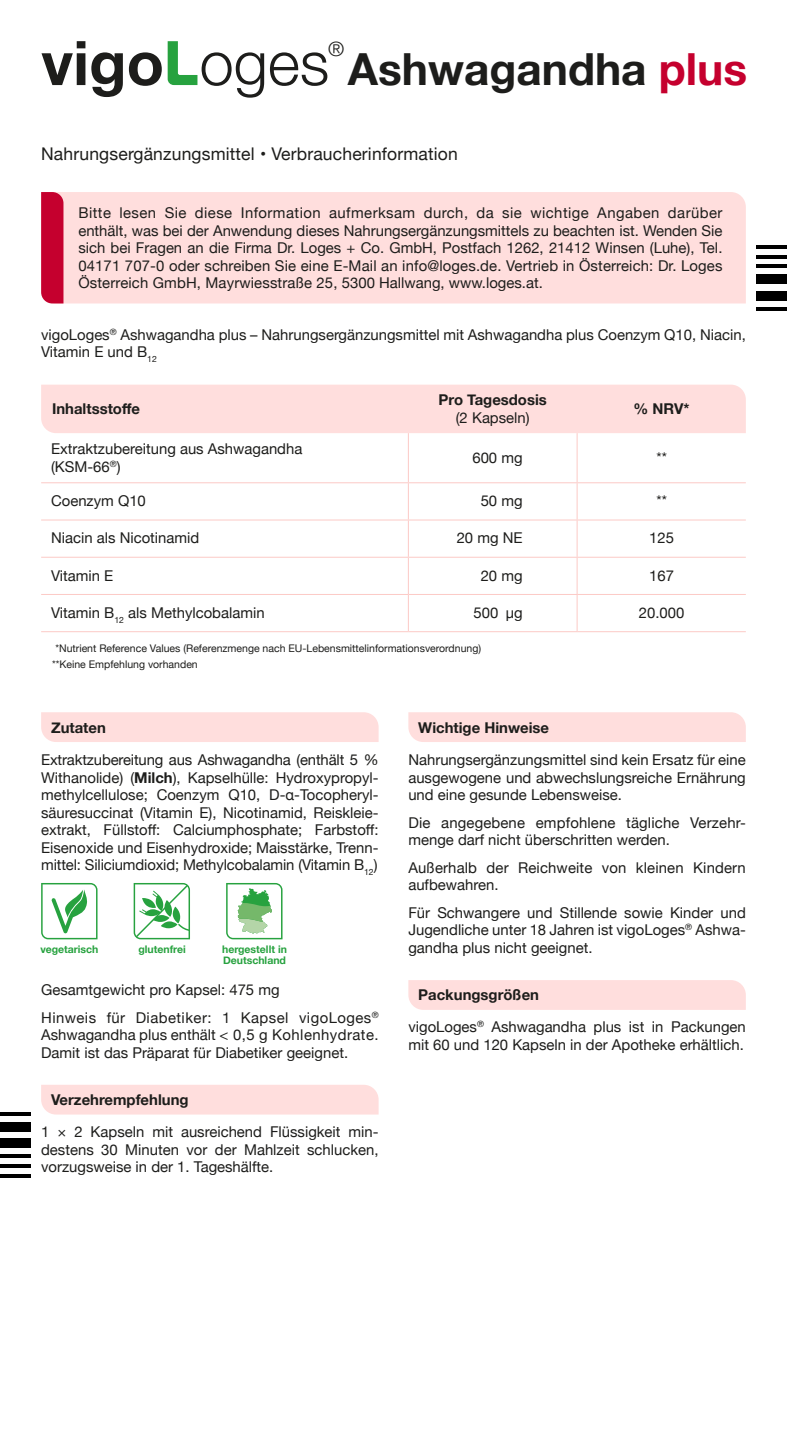
<style>
.page{position:relative;width:787px;height:1431px;background:#fff}
.page>*{position:absolute;margin:0;border:0;box-sizing:border-box;transform-origin:0 0}
.t1{font:700 61.43px "Helvetica Neue";color:#1d1d1b}
.t2{font:700 44.1px "Helvetica Neue";color:#1d1d1b}
.t3{font:300 20.12px "Helvetica Neue";color:#1d1d1b}
.t4{font:17.5px "Helvetica Neue";letter-spacing:.01em;color:#1d1d1b}
.t5{font:14.88px/17.5px "Helvetica Neue";color:#1d1d1b}
.t6{font:700 14.88px "Helvetica Neue";color:#1d1d1b}
.t7{font:14.88px/27.5px "Helvetica Neue";letter-spacing:.03em;color:#1d1d1b}
.t8{font:10.5px/15.8px "Helvetica Neue";color:#1d1d1b}
.t9{font:700 10.5px/10.5px "Helvetica Neue";color:#27a23f}
.s1{font-weight:300}
.s2{color:#c5002e}
.s3{font-weight:700}
</style>
<div class="page">
<svg style="left:0;top:1174px;width:30px;height:3px"></svg>
<hr style="left:0;top:1164px;width:30px;height:3px;background:#000">
<hr style="left:0;top:1154px;width:30px;height:3px;background:#000">
<div style="left:0;top:1137px;width:30px;height:10px;background:#000"></div>
<div style="left:0;top:1121px;width:30px;height:10px;background:#000"></div>
<hr style="left:0;top:1111px;width:30px;height:3px;background:#000">
<hr style="left:756px;top:245px;width:31px;height:3px;background:#000">
<hr style="left:756px;top:255px;width:31px;height:3px;background:#000">
<hr style="left:756px;top:265px;width:31px;height:3px;background:#000">
<div style="left:756px;top:274px;width:31px;height:10px;background:#000"></div>
<div style="left:756px;top:291px;width:31px;height:10px;background:#000"></div>
<hr style="left:756px;top:307px;width:31px;height:3px;background:#000">
<svg style="left:168px;top:41px;width:29px;height:44px"></svg>
<div style="left:63px;top:192px;width:683px;height:111px;background:#ffdedd"></div>
<svg style="left:41px;top:192px;width:22px;height:111px;background:#c60532"></svg>
<div style="left:408px;top:980px;width:338px;height:29px;background:#ffdedd"></div>
<div style="left:408px;top:712px;width:338px;height:30px;background:#ffdedd"></div>
<div style="left:41px;top:712px;width:337px;height:30px;background:#ffdedd"></div>
<div style="left:41px;top:1085px;width:337px;height:29px;background:#ffdedd"></div>
<div style="left:41px;top:384px;width:705px;height:49px;background:#ffdedd"></div>
<hr style="left:408px;top:433px;width:1px;height:49px;background:#fccac6">
<hr style="left:41px;top:482px;width:367px;height:1px;background:#fccac6">
<hr style="left:408px;top:482px;width:169px;height:1px;background:#fccac6">
<hr style="left:408px;top:483px;width:1px;height:36px;background:#fccac6">
<hr style="left:577px;top:482px;width:169px;height:1px;background:#fccac6">
<hr style="left:41px;top:519px;width:367px;height:1px;background:#fccac6">
<hr style="left:408px;top:519px;width:169px;height:1px;background:#fccac6">
<hr style="left:408px;top:520px;width:1px;height:36px;background:#fccac6">
<hr style="left:577px;top:519px;width:169px;height:1px;background:#fccac6">
<hr style="left:41px;top:556px;width:367px;height:1px;background:#fccac6">
<hr style="left:408px;top:556px;width:169px;height:1px;background:#fccac6">
<hr style="left:408px;top:557px;width:1px;height:37px;background:#fccac6">
<hr style="left:577px;top:556px;width:169px;height:1px;background:#fccac6">
<hr style="left:41px;top:594px;width:367px;height:1px;background:#fccac6">
<hr style="left:408px;top:594px;width:169px;height:1px;background:#fccac6">
<hr style="left:408px;top:595px;width:1px;height:36px;background:#fccac6">
<hr style="left:577px;top:594px;width:169px;height:1px;background:#fccac6">
<hr style="left:41px;top:631px;width:367px;height:1px;background:#fccac6">
<hr style="left:408px;top:631px;width:169px;height:1px;background:#fccac6">
<hr style="left:577px;top:631px;width:169px;height:1px;background:#fccac6">
<hr style="left:576px;top:433px;width:1px;height:49px;background:#fccac6">
<hr style="left:576px;top:483px;width:1px;height:36px;background:#fccac6">
<hr style="left:576px;top:520px;width:1px;height:36px;background:#fccac6">
<hr style="left:576px;top:557px;width:1px;height:37px;background:#fccac6">
<hr style="left:576px;top:595px;width:1px;height:36px;background:#fccac6">
<svg style="left:134px;top:883px;width:56px;height:56px"></svg>
<svg style="left:226px;top:883px;width:56px;height:56px"></svg>
<svg style="left:41px;top:883px;width:56px;height:56px"></svg>
<h1 class="t1" style="left:41px;top:15px;width:289px">vigo <span class="s1">oges</span></h1>
<h3 class="t3" style="left:328px;top:33px;width:18px">®</h3>
<h2 class="t2" style="left:348px;top:35px;width:401px">Ashwagandha <span class="s2">plus</span></h2>
<p class="t4" style="left:41px;top:141px;width:418px">Nahrungsergänzungsmittel • Verbraucherinformation</p>
<p class="t5" style="left:78px;top:205px;width:645px;text-align:justify">Bitte lesen Sie diese Information aufmerksam durch, da sie wichtige Angaben darüber enthält, was bei der Anwendung dieses Nahrungsergänzungsmittels zu beachten ist. Wenden Sie sich bei Fragen an die Firma Dr. Loges + Co. GmbH, Postfach 1262, 21412 Winsen (Luhe), Tel.<br>04171 707-0 oder schreiben Sie eine E-Mail an info@loges.de. Vertrieb in Österreich: Dr. Loges Österreich GmbH, Mayrwiesstraße 25, 5300 Hallwang, www.loges.at.</p>
<p class="t5" style="left:41px;top:326px;width:706px">vigoLoges<sup>®</sup> Ashwagandha plus – Nahrungsergänzungsmittel mit Ashwagandha plus Coenzym Q10, Niacin,<br>Vitamin E und B<sub>12</sub></p>
<p class="t6" style="left:438px;top:388px;width:110px">Pro Tagesdosis</p>
<p class="t5" style="left:456px;top:409px;width:75px">(2 Kapseln)</p>
<p class="t6" style="left:52px;top:396px;width:89px">Inhaltsstoffe</p>
<p class="t6" style="left:633px;top:396px;width:57px">% NRV*</p>
<p class="t5" style="left:51px;top:440px;width:253px">Extraktzubereitung aus Ashwagandha (KSM-66<sup>®</sup>)</p>
<p class="t5" style="left:472px;top:449px;width:52px">600 mg</p>
<p class="t5" style="left:656px;top:449px;width:12px">**</p>
<p class="t5" style="left:51px;top:493px;width:96px">Coenzym Q10</p>
<p class="t5" style="left:480px;top:493px;width:43px">50 mg</p>
<p class="t5" style="left:656px;top:493px;width:12px">**</p>
<p class="t5" style="left:51px;top:530px;width:150px">Niacin als Nicotinamid</p>
<p class="t5" style="left:457px;top:530px;width:67px">20 mg NE</p>
<p class="t5" style="left:649px;top:530px;width:26px">125</p>
<p class="t5" style="left:51px;top:567px;width:64px">Vitamin E</p>
<p class="t5" style="left:480px;top:567px;width:43px">20 mg</p>
<p class="t5" style="left:649px;top:567px;width:26px">167</p>
<p class="t5" style="left:51px;top:604px;width:215px">Vitamin B<sub>12</sub> als Methylcobalamin</p>
<p class="t5" style="left:473px;top:604px;width:51px">500 µg</p>
<p class="t5" style="left:639px;top:604px;width:47px">20.000</p>
<p class="t8" style="left:52px;top:641px;width:430px;text-indent:3px">*Nutrient Reference Values (Referenzmenge nach EU-Lebensmittelinformationsverordnung) **Keine Empfehlung vorhanden</p>
<p class="t6" style="left:51px;top:715px;width:56px">Zutaten</p>
<p class="t5" style="left:41px;top:752px;width:339px;text-align:justify">Extraktzubereitung aus Ashwagandha (enthält 5 % Withanolide) (<span class="s3">Milch</span>), Kapselhülle: Hydroxypropyl&shy;methylcellulose; Coenzym Q10, D-α-Tocopheryl&shy;säuresuccinat (Vitamin E), Nicotinamid, Reiskleie&shy;extrakt, Füllstoff: Calciumphosphate; Farbstoff:<br>Eisenoxide und Eisenhydroxide; Maisstärke, Trenn&shy;mittel: Siliciumdioxid; Methylcobalamin (Vitamin B<sub>12</sub>)</p>
<p class="t9" style="left:40px;top:944px;width:60px">vegetarisch</p>
<p class="t9" style="left:138px;top:944px;width:49px">glutenfrei</p>
<p class="t9" style="left:222px;top:944px;width:66px">hergestellt in<br>Deutschland</p>
<p class="t7" style="left:41px;top:976px;width:339px">Gesamtgewicht pro Kapsel: 475 mg<br>Hinweis für Diabetiker: 1 Kapsel vigoLoges<sup>®</sup></p>
<p class="t5" style="left:41px;top:1026px;width:339px">Ashwagandha plus enthält &lt; 0,5 g Kohlenhydrate.<br>Damit ist das Präparat für Diabetiker geeignet.</p>
<p class="t6" style="left:51px;top:1087px;width:139px">Verzehrempfehlung</p>
<p class="t5" style="left:41px;top:1124px;width:339px;text-align:justify">1 × 2 Kapseln mit ausreichend Flüssigkeit min&shy;destens 30 Minuten vor der Mahlzeit schlucken, vorzugsweise in der 1. Tageshälfte.</p>
<p class="t6" style="left:418px;top:715px;width:132px">Wichtige Hinweise</p>
<p class="t5" style="left:408px;top:752px;width:339px;text-align:justify">Nahrungsergänzungsmittel sind kein Ersatz für eine ausgewogene und abwechslungsreiche Ernährung und eine gesunde Lebensweise.</p>
<p class="t5" style="left:408px;top:814px;width:339px">Die angegebene empfohlene tägliche Verzehr&shy;menge darf nicht überschritten werden.</p>
<p class="t5" style="left:408px;top:859px;width:339px">Außerhalb der Reichweite von kleinen Kindern aufbewahren.</p>
<p class="t5" style="left:408px;top:904px;width:339px;text-align:justify">Für Schwangere und Stillende sowie Kinder und Jugendliche unter 18 Jahren ist vigoLoges<sup>®</sup> Ashwa&shy;gandha plus nicht geeignet.</p>
<p class="t5" style="left:408px;top:979px;width:339px;line-height:32.4px;text-indent:10px"><span class="s3">Packungsgrößen<br></span>vigoLoges<sup>®</sup> Ashwagandha plus ist in Packungen</p>
<p class="t5" style="left:408px;top:1036px;width:337px">mit 60 und 120 Kapseln in der Apotheke erhältlich.</p>
</div>
